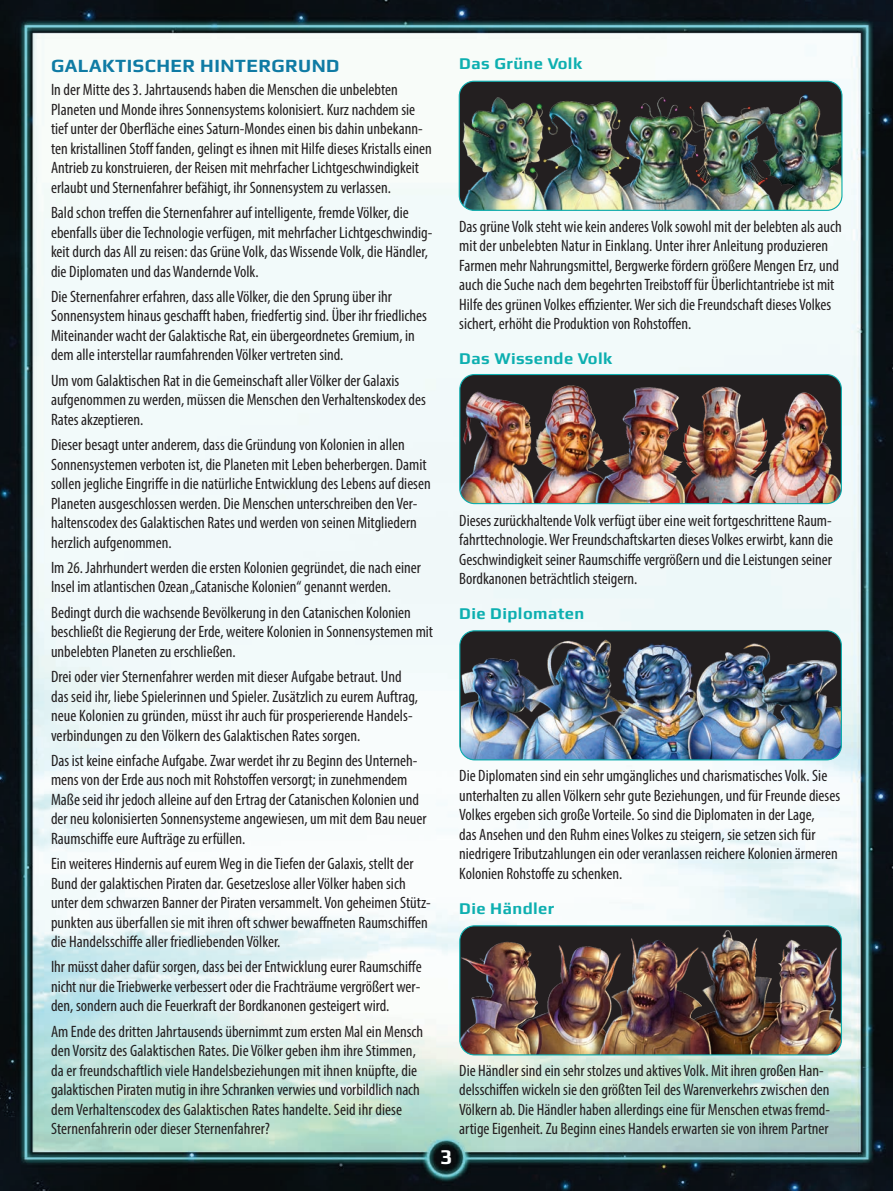
<style>
.page{position:relative;width:893px;height:1191px;background:#fff}
.page>*{position:absolute;margin:0;border:0;box-sizing:border-box;transform-origin:0 0}
.t1{font:700 21px "Play";color:#fff}
.HEAD{font:700 18.75px "Play";letter-spacing:.025em;color:#0f7ba4}
.Copy{font:condensed 16.5px/19.5px "Myriad Pro";color:#231f20}
.HEAD_klein{font:700 16.5px "Play";letter-spacing:.025em;color:#0dafb0}
</style>
<div class="page">
<img style="left:0;top:0;width:893px;height:1191px">
<img style="left:459px;top:81px;width:383px;height:129px">
<div style="left:459px;top:81px;width:383px;height:130px;border:1px solid #0dafb0;border-radius:15px"></div>
<img style="left:460px;top:374px;width:381px;height:129px">
<div style="left:459px;top:374px;width:383px;height:130px;border:1px solid #0dafb0;border-radius:15px"></div>
<img style="left:461px;top:631px;width:380px;height:129px">
<div style="left:459px;top:630px;width:383px;height:130px;border:1px solid #0dafb0;border-radius:15px"></div>
<img style="left:460px;top:925px;width:381px;height:130px">
<div style="left:459px;top:925px;width:383px;height:130px;border:1px solid #0dafb0;border-radius:15px"></div>
<p class="HEAD" style="left:51px;top:54px;width:290px">GALAKTISCHER HINTERGRUND</p>
<p class="Copy" style="left:51px;top:80px;width:382px">In der Mitte des 3. Jahrtausends haben die Menschen die unbelebten Planeten und Monde ihres Sonnensystems kolonisiert. Kurz nachdem sie tief unter der Oberfläche eines Saturn-Mondes einen bis dahin unbekann&shy;ten kristallinen Stoff fanden, gelingt es ihnen mit Hilfe dieses Kristalls einen Antrieb zu konstruieren, der Reisen mit mehrfacher Lichtgeschwindigkeit erlaubt und Sternenfahrer befähigt, ihr Sonnensystem zu verlassen.</p>
<p class="Copy" style="left:51px;top:203px;width:383px">Bald schon treffen die Sternenfahrer auf intelligente, fremde Völker, die ebenfalls über die Technologie verfügen, mit mehrfacher Lichtgeschwindig&shy;keit durch das All zu reisen: das Grüne Volk, das Wissende Volk, die Händler, die Diplomaten und das Wandernde Volk.</p>
<p class="Copy" style="left:51px;top:286px;width:377px">Die Sternenfahrer erfahren, dass alle Völker, die den Sprung über ihr Sonnensystem hinaus geschafft haben, friedfertig sind. Über ihr friedliches Miteinander wacht der Galaktische Rat, ein übergeordnetes Gremium, in dem alle interstellar raumfahrenden Völker vertreten sind.</p>
<p class="Copy" style="left:51px;top:370px;width:376px">Um vom Galaktischen Rat in die Gemeinschaft aller Völker der Galaxis aufgenommen zu werden, müssen die Menschen den Verhaltenskodex des<br>Rates akzeptieren.</p>
<p class="Copy" style="left:51px;top:434px;width:381px">Dieser besagt unter anderem, dass die Gründung von Kolonien in allen Sonnensystemen verboten ist, die Planeten mit Leben beherbergen. Damit sollen jegliche Eingriffe in die natürliche Entwicklung des Lebens auf diesen Planeten ausgeschlossen werden. Die Menschen unterschreiben den Ver&shy;haltenscodex des Galaktischen Rates und werden von seinen Mitgliedern herzlich aufgenommen.</p>
<p class="Copy" style="left:51px;top:557px;width:371px">Im 26. Jahrhundert werden die ersten Kolonien gegründet, die nach einer<br>Insel im atlantischen Ozean „Catanische Kolonien“ genannt werden.</p>
<p class="Copy" style="left:51px;top:602px;width:384px">Bedingt durch die wachsende Bevölkerung in den Catanischen Kolonien beschließt die Regierung der Erde, weitere Kolonien in Sonnensystemen mit unbelebten Planeten zu erschließen.</p>
<p class="Copy" style="left:51px;top:666px;width:369px">Drei oder vier Sternenfahrer werden mit dieser Aufgabe betraut. Und das seid ihr, liebe Spielerinnen und Spieler. Zusätzlich zu eurem Auftrag, neue Kolonien zu gründen, müsst ihr auch für prosperierende Handels&shy;verbindungen zu den Völkern des Galaktischen Rates sorgen.</p>
<p class="Copy" style="left:51px;top:750px;width:377px">Das ist keine einfache Aufgabe. Zwar werdet ihr zu Beginn des Unterneh&shy;mens von der Erde aus noch mit Rohstoffen versorgt; in zunehmendem Maße seid ihr jedoch alleine auf den Ertrag der Catanischen Kolonien und der neu kolonisierten Sonnensysteme angewiesen, um mit dem Bau neuer Raumschiffe eure Aufträge zu erfüllen.</p>
<p class="Copy" style="left:51px;top:853px;width:381px">Ein weiteres Hindernis auf eurem Weg in die Tiefen der Galaxis, stellt der Bund der galaktischen Piraten dar. Gesetzeslose aller Völker haben sich unter dem schwarzen Banner der Piraten versammelt. Von geheimen Stütz&shy;punkten aus überfallen sie mit ihren oft schwer bewaffneten Raumschiffen die Handelsschiffe aller friedliebenden Völker.</p>
<p class="Copy" style="left:51px;top:957px;width:372px;text-align:justify">Ihr müsst daher dafür sorgen, dass bei der Entwicklung eurer Raumschiffe nicht nur die Triebwerke verbessert oder die Frachträume vergrößert wer&shy;den, sondern auch die Feuerkraft der Bordkanonen gesteigert wird.</p>
<p class="Copy" style="left:51px;top:1021px;width:374px">Am Ende des dritten Jahrtausends übernimmt zum ersten Mal ein Mensch den Vorsitz des Galaktischen Rates. Die Völker geben ihm ihre Stimmen, da er freundschaftlich viele Handelsbeziehungen mit ihnen knüpfte, die galaktischen Piraten mutig in ihre Schranken verwies und vorbildlich nach dem Verhaltenscodex des Galaktischen Rates handelte. Seid ihr diese Sternenfahrerin oder dieser Sternenfahrer?</p>
<p class="t1" style="left:440px;top:1144px;width:14px">3</p>
<p class="HEAD_klein" style="left:459px;top:54px;width:124px">Das Grüne Volk</p>
<p class="Copy" style="left:459px;top:216px;width:384px">Das grüne Volk steht wie kein anderes Volk sowohl mit der belebten als auch mit der unbelebten Natur in Einklang. Unter ihrer Anleitung produzieren Farmen mehr Nahrungsmittel, Bergwerke fördern größere Mengen Erz, und auch die Suche nach dem begehrten Treibstoff für Überlichtantriebe ist mit Hilfe des grünen Volkes effizienter. Wer sich die Freundschaft dieses Volkes sichert, erhöht die Produktion von Rohstoffen.</p>
<p class="HEAD_klein" style="left:459px;top:348px;width:154px">Das Wissende Volk</p>
<p class="Copy" style="left:459px;top:510px;width:375px;text-align:justify">Dieses zurückhaltende Volk verfügt über eine weit fortgeschrittene Raum&shy;fahrttechnologie. Wer Freundschaftskarten dieses Volkes erwirbt, kann die Geschwindigkeit seiner Raumschiffe vergrößern und die Leistungen seiner Bordkanonen beträchtlich steigern.</p>
<p class="HEAD_klein" style="left:459px;top:604px;width:127px">Die Diplomaten</p>
<p class="Copy" style="left:459px;top:766px;width:382px">Die Diplomaten sind ein sehr umgängliches und charismatisches Volk. Sie unterhalten zu allen Völkern sehr gute Beziehungen, und für Freunde dieses Volkes ergeben sich große Vorteile. So sind die Diplomaten in der Lage,<br>das Ansehen und den Ruhm eines Volkes zu steigern, sie setzen sich für niedrigere Tributzahlungen ein oder veranlassen reichere Kolonien ärmeren Kolonien Rohstoffe zu schenken.</p>
<p class="HEAD_klein" style="left:459px;top:898px;width:97px">Die Händler</p>
<p class="Copy" style="left:459px;top:1060px;width:372px">Die Händler sind ein sehr stolzes und aktives Volk. Mit ihren großen Han&shy;delsschiffen wickeln sie den größten Teil des Warenverkehrs zwischen den Völkern ab. Die Händler haben allerdings eine für Menschen etwas fremd&shy;artige Eigenheit. Zu Beginn eines Handels erwarten sie von ihrem Partner</p>
</div>
